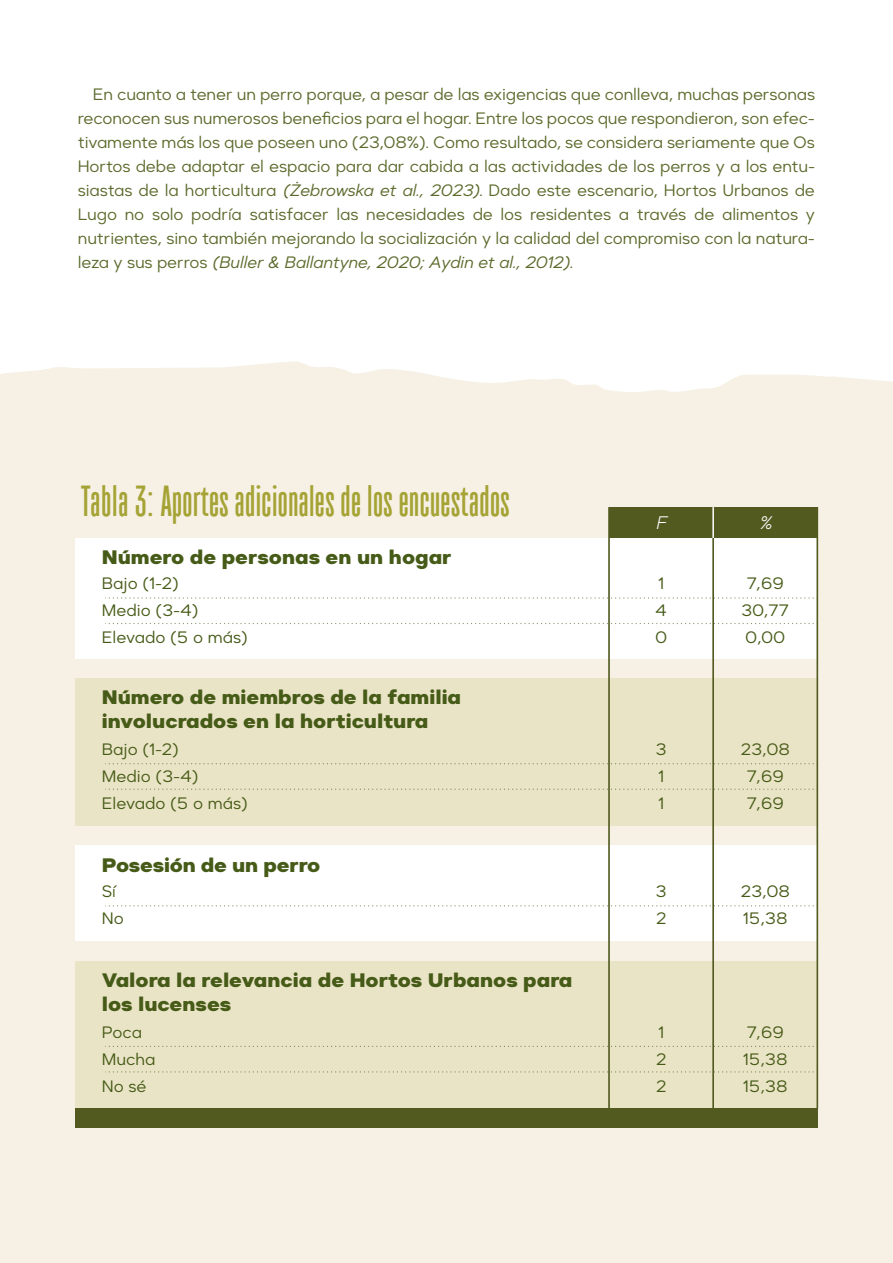
<style>
.page{position:relative;width:893px;height:1263px;background:#fff}
.page>*{position:absolute;margin:0;border:0;box-sizing:border-box;transform-origin:0 0}
.t1{font:700 43.5px "TT Bluescreens";letter-spacing:.01em;color:#a6a336}
.t2{font:800 19.5px/24px "Suprema";color:#465b17}
.t3{font:italic 300 18.15px "Suprema";color:#fff}
.t4{font:16.5px/24px "Suprema";letter-spacing:-.01em;color:#5c6a2c;text-align:justify}
.t5{font:16.5px/27px "Suprema";color:#465b17}
.s1{font-style:italic}
</style>
<div class="page">
<div style="left:0;top:361px;width:893px;height:902px;background:#f6f1e4"></div>
<div style="left:76px;top:538px;width:741px;height:120px;background:#fff"></div>
<div style="left:609px;top:507px;width:104px;height:31px;background:#525a20"></div>
<div style="left:713px;top:507px;width:104px;height:31px;background:#525a20"></div>
<div style="left:76px;top:678px;width:741px;height:148px;background:#eae4c6"></div>
<hr style="left:712px;top:507px;width:2px;height:31px;background:#fff">
<svg style="left:105px;top:597px;width:709px;height:1px"></svg>
<svg style="left:105px;top:623px;width:709px;height:1px"></svg>
<div style="left:76px;top:846px;width:741px;height:95px;background:#fff"></div>
<svg style="left:105px;top:905px;width:709px;height:1px"></svg>
<svg style="left:105px;top:763px;width:709px;height:1px"></svg>
<svg style="left:105px;top:789px;width:709px;height:1px"></svg>
<div style="left:76px;top:961px;width:741px;height:148px;background:#eae4c6"></div>
<svg style="left:105px;top:1046px;width:709px;height:1px"></svg>
<svg style="left:105px;top:1071px;width:709px;height:1px"></svg>
<hr style="left:608px;top:507px;width:2px;height:602px;background:#525a20">
<hr style="left:712px;top:538px;width:2px;height:571px;background:#525a20">
<hr style="left:816px;top:507px;width:2px;height:602px;background:#525a20">
<div style="left:76px;top:1108px;width:742px;height:19px;background:#525a20"></div>
<p class="t4" style="left:78px;top:82px;width:739px;text-indent:15px">En cuanto a tener un perro porque, a pesar de las exigencias que conlleva, muchas personas reconocen sus numerosos beneficios para el hogar. Entre los pocos que respondieron, son efec&shy;tivamente más los que poseen uno (23,08%). Como resultado, se considera seriamente que Os Hortos debe adaptar el espacio para dar cabida a las actividades de los perros y a los entu&shy;siastas de la horticultura <span class="s1">(Żebrowska et al., 2023).</span> Dado este escenario, Hortos Urbanos de Lugo no solo podría satisfacer las necesidades de los residentes a través de alimentos y nutrientes, sino también mejorando la socialización y la calidad del compromiso con la natura&shy;leza y sus perros <span class="s1">(Buller &amp; Ballantyne, 2020; Aydin et al., 2012).</span></p>
<h1 class="t1" style="left:81px;top:477px;width:430px">Tabla 3: Aportes adicionales de los encuestados</h1>
<p class="t3" style="left:655px;top:512px;width:13px">F</p>
<p class="t3" style="left:759px;top:512px;width:15px">%</p>
<p class="t2" style="left:102px;top:545px;width:351px">Número de personas en un hogar</p>
<p class="t5" style="left:102px;top:570px;width:147px">Bajo (1-2)<br>Medio (3-4)<br>Elevado (5 o más)</p>
<p class="t5" style="left:655px;top:570px;width:14px">1<br>4<br>0</p>
<p class="t5" style="left:741px;top:570px;width:49px;text-align:center">7,69<br>30,77<br>0,00</p>
<p class="t2" style="left:102px;top:685px;width:361px">Número de miembros de la familia involucrados en la horticultura</p>
<p class="t5" style="left:102px;top:736px;width:147px">Bajo (1-2)<br>Medio (3-4)<br>Elevado (5 o más)</p>
<p class="t5" style="left:656px;top:736px;width:13px">3<br>1<br>1</p>
<p class="t5" style="left:741px;top:736px;width:51px;text-align:center">23,08<br>7,69<br>7,69</p>
<p class="t2" style="left:102px;top:853px;width:220px">Posesión de un perro</p>
<p class="t5" style="left:102px;top:878px;width:23px">Sí<br>No</p>
<p class="t5" style="left:656px;top:878px;width:13px">3<br>2</p>
<p class="t5" style="left:741px;top:878px;width:51px">23,08<br>15,38</p>
<p class="t2" style="left:102px;top:968px;width:472px">Valora la relevancia de Hortos Urbanos para los lucenses</p>
<p class="t5" style="left:102px;top:1019px;width:55px">Poca<br>Mucha<br>No sé</p>
<p class="t5" style="left:656px;top:1019px;width:12px">1<br>2<br>2</p>
<p class="t5" style="left:743px;top:1019px;width:46px">7,69<br>15,38<br>15,38</p>
</div>
